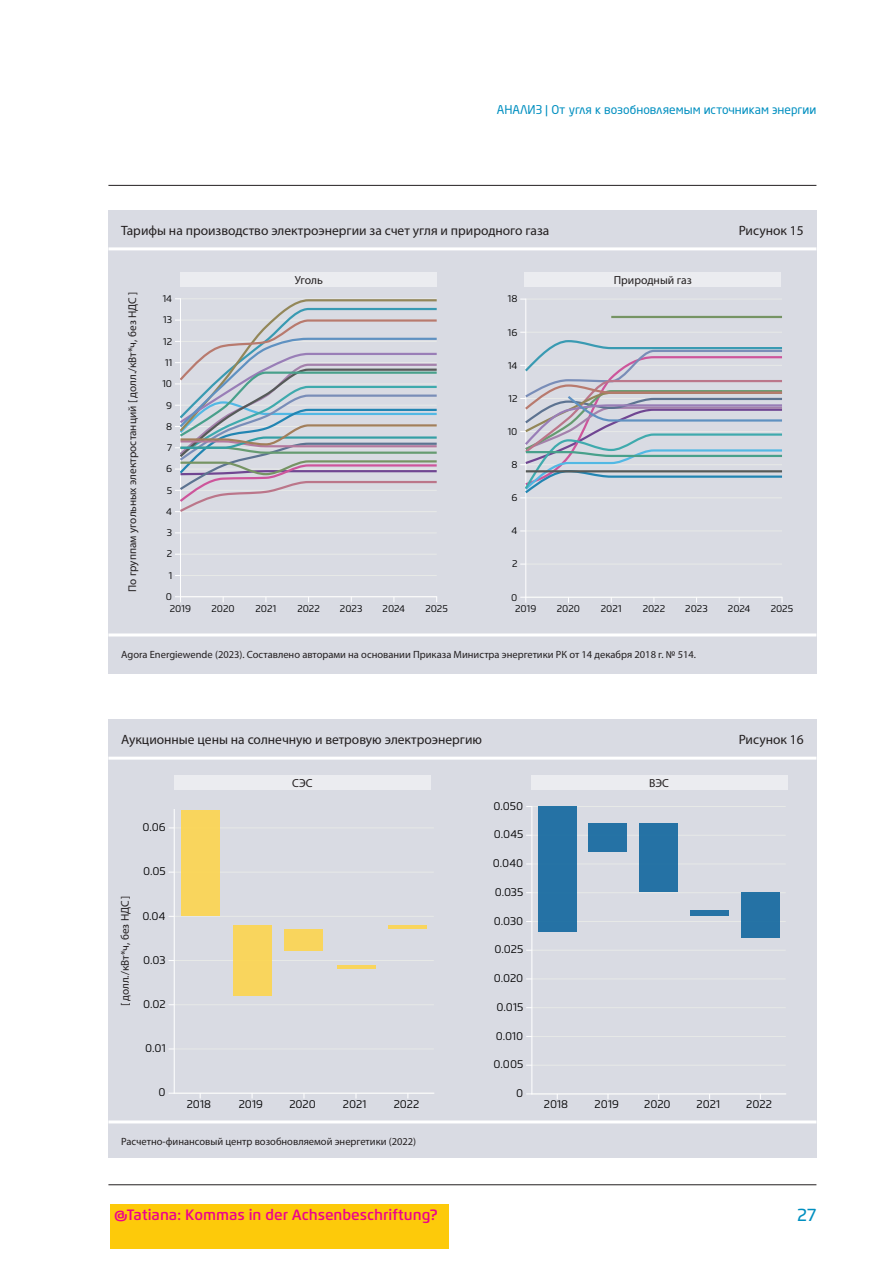
<style>
.page{position:relative;width:893px;height:1263px;background:#fff}
.page>*{position:absolute;margin:0;border:0;box-sizing:border-box;transform-origin:0 0}
.t1{font:500 18px "Flexo";color:#008fc0}
.t2{font:600 15px "Flexo";color:#ed028c}
.t3{font:13.5px "Myriad Pro";color:#231f20}
.t4{font:12px "Neo Sans Pro Cyr";letter-spacing:.005em;color:#008fc0}
.t5{font:11.7px "Myriad Pro";color:#231f20}
.t6{font:11.4px "Flexo";letter-spacing:.005em;color:#000001}
.t7{font:11.25px "Myriad Pro";color:#231f20}
.t8{font:10.5px "Myriad Pro";color:#231f20}
.t9{font:10.05px/21.3px "Flexo";letter-spacing:.005em;color:#000001;text-align:justify}
</style>
<div class="page">
<hr style="left:108px;top:1184px;width:708px;height:1px;background:#231f20">
<hr style="left:108px;top:185px;width:708px;height:1px;background:#231f20">
<div style="left:108px;top:720px;width:708px;height:438px;background:#d9dbe3"></div>
<hr style="left:174px;top:1048px;width:260px;height:1px;background:#e8eae8">
<hr style="left:174px;top:1004px;width:260px;height:1px;background:#e8eae8">
<hr style="left:174px;top:960px;width:260px;height:1px;background:#e8eae8">
<hr style="left:174px;top:916px;width:260px;height:1px;background:#e8eae8">
<hr style="left:174px;top:872px;width:260px;height:1px;background:#e8eae8">
<hr style="left:174px;top:827px;width:260px;height:1px;background:#e8eae8">
<hr style="left:174px;top:1093px;width:260px;height:1px;background:#fff">
<hr style="left:174px;top:810px;width:1px;height:283px;background:#fff">
<div style="left:181px;top:810px;width:39px;height:106px;background:#f9d55d"></div>
<div style="left:233px;top:925px;width:39px;height:70px;background:#f9d55d"></div>
<div style="left:284px;top:929px;width:39px;height:22px;background:#f9d55d"></div>
<hr style="left:337px;top:965px;width:38px;height:4px;background:#f9d55d">
<hr style="left:388px;top:925px;width:39px;height:4px;background:#f9d55d">
<hr style="left:532px;top:1065px;width:254px;height:1px;background:#e8eae8">
<hr style="left:532px;top:1036px;width:254px;height:1px;background:#e8eae8">
<hr style="left:532px;top:1007px;width:254px;height:1px;background:#e8eae8">
<hr style="left:532px;top:978px;width:254px;height:1px;background:#e8eae8">
<hr style="left:532px;top:950px;width:254px;height:1px;background:#e8eae8">
<hr style="left:532px;top:921px;width:254px;height:1px;background:#e8eae8">
<hr style="left:532px;top:892px;width:254px;height:1px;background:#e8eae8">
<hr style="left:532px;top:863px;width:254px;height:1px;background:#e8eae8">
<hr style="left:532px;top:835px;width:254px;height:1px;background:#e8eae8">
<hr style="left:532px;top:806px;width:254px;height:1px;background:#e8eae8">
<hr style="left:532px;top:1093px;width:254px;height:1px;background:#fff">
<hr style="left:531px;top:806px;width:1px;height:288px;background:#fff">
<div style="left:538px;top:806px;width:38px;height:126px;background:#2572a5"></div>
<div style="left:589px;top:824px;width:38px;height:28px;background:#2572a5"></div>
<div style="left:640px;top:824px;width:38px;height:68px;background:#2572a5"></div>
<div style="left:691px;top:910px;width:38px;height:5px;background:#2572a5"></div>
<div style="left:741px;top:893px;width:38px;height:45px;background:#2572a5"></div>
<div style="left:174px;top:775px;width:257px;height:14px;background:#ebecf0"></div>
<div style="left:531px;top:775px;width:256px;height:14px;background:#ebecf0"></div>
<hr style="left:108px;top:1120px;width:708px;height:3px;background:#fff">
<hr style="left:108px;top:757px;width:708px;height:3px;background:#fff">
<div style="left:108px;top:210px;width:708px;height:464px;background:#d9dbe3"></div>
<div style="left:181px;top:272px;width:256px;height:14px;background:#ebecf0"></div>
<div style="left:525px;top:272px;width:256px;height:14px;background:#ebecf0"></div>
<hr style="left:180px;top:575px;width:257px;height:1px;background:#e8eae8">
<hr style="left:180px;top:554px;width:257px;height:1px;background:#e8eae8">
<hr style="left:180px;top:532px;width:257px;height:1px;background:#e8eae8">
<hr style="left:180px;top:596px;width:257px;height:1px;background:#fff">
<hr style="left:180px;top:299px;width:1px;height:298px;background:#fff">
<svg style="left:175px;top:298px;width:262px;height:214px"></svg>
<hr style="left:526px;top:564px;width:256px;height:1px;background:#e8eae8">
<hr style="left:526px;top:332px;width:256px;height:1px;background:#e8eae8">
<hr style="left:526px;top:299px;width:256px;height:1px;background:#e8eae8">
<hr style="left:526px;top:597px;width:256px;height:1px;background:#fff">
<hr style="left:525px;top:299px;width:1px;height:298px;background:#fff">
<hr style="left:611px;top:316px;width:171px;height:2px;background:#769464">
<svg style="left:520px;top:339px;width:262px;height:196px"></svg>
<hr style="left:108px;top:247px;width:708px;height:3px;background:#fff">
<hr style="left:108px;top:633px;width:708px;height:3px;background:#fff">
<div style="left:110px;top:1204px;width:338px;height:44px;background:#fdca0a"></div>
<p class="t4" style="left:497px;top:103px;width:321px">АНАЛИЗ | От угля к возобновляемым источникам энергии</p>
<p class="t3" style="left:121px;top:222px;width:430px">Тарифы на производство электроэнергии за счет угля и природного газа</p>
<p class="t3" style="left:739px;top:222px;width:67px">Рисунок 15</p>
<p class="t7" style="left:125px;top:592px;width:301px;rotate:-90deg">По группам угольных электростанций [ долл./кВт*ч, без НДС ]</p>
<p class="t9" style="left:163px;top:288px;width:11px">14<br>13<br>12<br>11</p>
<p class="t9" style="left:166px;top:373px;width:8px;text-indent:-4px">10<br>9<br>8<br>7<br>6<br>5<br>4<br>3<br>2<br>1</p>
<p class="t9" style="left:166px;top:586px;width:8px">0</p>
<p class="t5" style="left:295px;top:272px;width:30px">Уголь</p>
<p class="t5" style="left:614px;top:272px;width:79px">Природный газ</p>
<p class="t9" style="left:508px;top:288px;width:11px">18</p>
<p class="t9" style="left:508px;top:321px;width:11px">16</p>
<p class="t9" style="left:508px;top:354px;width:11px">14</p>
<p class="t9" style="left:509px;top:388px;width:10px">12</p>
<p class="t9" style="left:508px;top:421px;width:11px">10</p>
<p class="t9" style="left:511px;top:454px;width:8px">8</p>
<p class="t9" style="left:511px;top:487px;width:8px">6</p>
<p class="t9" style="left:512px;top:520px;width:7px">4</p>
<p class="t9" style="left:512px;top:553px;width:7px">2</p>
<p class="t9" style="left:511px;top:586px;width:8px">0</p>
<p class="t9" style="left:170px;top:597px;width:23px">2019</p>
<p class="t9" style="left:212px;top:597px;width:25px">2020</p>
<p class="t9" style="left:256px;top:597px;width:22px">2021</p>
<p class="t9" style="left:297px;top:597px;width:24px">2022</p>
<p class="t9" style="left:340px;top:597px;width:24px">2023</p>
<p class="t9" style="left:383px;top:597px;width:24px">2024</p>
<p class="t9" style="left:425px;top:597px;width:24px">2025</p>
<p class="t9" style="left:515px;top:598px;width:23px">2019</p>
<p class="t9" style="left:557px;top:598px;width:25px">2020</p>
<p class="t9" style="left:601px;top:598px;width:22px">2021</p>
<p class="t9" style="left:643px;top:598px;width:24px">2022</p>
<p class="t9" style="left:685px;top:598px;width:24px">2023</p>
<p class="t9" style="left:728px;top:598px;width:24px">2024</p>
<p class="t9" style="left:771px;top:598px;width:24px">2025</p>
<p class="t8" style="left:121px;top:648px;width:576px">Agora Energiewende (2023). Составлено авторами на основании Приказа Министра энергетики РК от 14 декабря 2018 г. № 514.</p>
<p class="t3" style="left:121px;top:731px;width:362px">Аукционные цены на солнечную и ветровую электроэнергию</p>
<p class="t3" style="left:739px;top:731px;width:67px">Рисунок 16</p>
<p class="t5" style="left:292px;top:775px;width:22px">СЭС</p>
<p class="t5" style="left:649px;top:775px;width:21px">ВЭС</p>
<p class="t7" style="left:118px;top:1006px;width:111px;rotate:-90deg">[ долл./кВт*ч, без НДС ]</p>
<p class="t6" style="left:142px;top:820px;width:25px">0.06</p>
<p class="t6" style="left:143px;top:864px;width:24px">0.05</p>
<p class="t6" style="left:142px;top:909px;width:25px">0.04</p>
<p class="t6" style="left:143px;top:953px;width:24px">0.03</p>
<p class="t6" style="left:143px;top:997px;width:24px">0.02</p>
<p class="t6" style="left:145px;top:1041px;width:22px">0.01</p>
<p class="t6" style="left:159px;top:1085px;width:9px">0</p>
<p class="t6" style="left:187px;top:1097px;width:26px">2018</p>
<p class="t6" style="left:239px;top:1097px;width:26px">2019</p>
<p class="t6" style="left:289px;top:1097px;width:28px">2020</p>
<p class="t6" style="left:343px;top:1097px;width:25px">2021</p>
<p class="t6" style="left:394px;top:1097px;width:27px">2022</p>
<p class="t8" style="left:121px;top:1135px;width:297px">Расчетно-финансовый центр возобновляемой энергетики (2022)</p>
<p class="t2" style="left:114px;top:1205px;width:325px">@Tatiana: Kommas in der Achsenbeschriftung?</p>
<p class="t6" style="left:494px;top:799px;width:31px">0.050</p>
<p class="t6" style="left:494px;top:827px;width:31px">0.045</p>
<p class="t6" style="left:493px;top:856px;width:32px">0.040</p>
<p class="t6" style="left:495px;top:885px;width:30px">0.035</p>
<p class="t6" style="left:494px;top:914px;width:31px">0.030</p>
<p class="t6" style="left:494px;top:942px;width:30px">0.025</p>
<p class="t6" style="left:494px;top:971px;width:31px">0.020</p>
<p class="t6" style="left:497px;top:1000px;width:28px">0.015</p>
<p class="t6" style="left:496px;top:1029px;width:29px">0.010</p>
<p class="t6" style="left:494px;top:1057px;width:31px">0.005</p>
<p class="t6" style="left:516px;top:1086px;width:9px">0</p>
<p class="t6" style="left:544px;top:1097px;width:26px">2018</p>
<p class="t6" style="left:595px;top:1097px;width:26px">2019</p>
<p class="t6" style="left:644px;top:1097px;width:28px">2020</p>
<p class="t6" style="left:697px;top:1097px;width:25px">2021</p>
<p class="t6" style="left:746px;top:1097px;width:27px">2022</p>
<h1 class="t1" style="left:797px;top:1203px;width:21px">27</h1>
</div>
